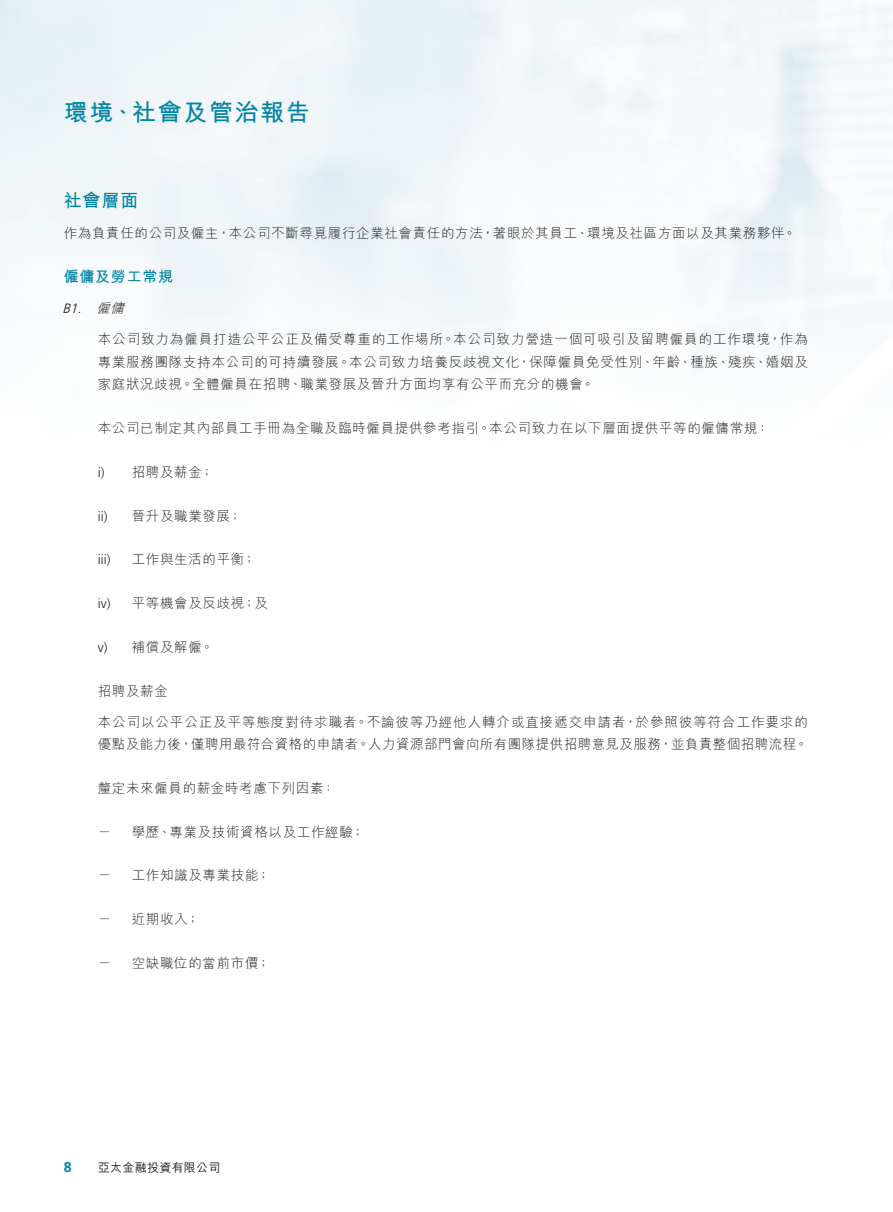
<style>
.page{position:relative;width:893px;height:1212px;background:#fff}
.page>*{position:absolute;margin:0;border:0;box-sizing:border-box;transform-origin:0 0}
.t1{font:700 24px "M Hei HK";letter-spacing:.065em;color:#0084a4}
.t2{font:700 18px "M Hei HK";color:#0084a4}
.t3{font:700 15px "M Hei HK";letter-spacing:.05em;color:#0084a4}
.t4{font:700 14.25px "Frutiger LT Std";color:#0084a4}
.t5{font:300 13.5px/22.5px "M Hei HK";letter-spacing:.05em;color:#231f20;text-align:justify}
.t6{font:300 13.5px/22.5px "M Hei HK";letter-spacing:.07em;color:#231f20}
.t7{font:italic 300 13.5px "Frutiger LT Std";color:#231f20}
.t8{font:300 13.5px "Frutiger LT Std";color:#231f20}
.t9{font:500 12px "M Hei HK";letter-spacing:.025em;color:#231f20}
.s1{font-family:"M Hei HK"}
.s2{font-family:"Frutiger LT Std"}
</style>
<div class="page">
<h1 class="t1" style="left:64px;top:95px;width:248px">環境、社會及管治報告</h1>
<h2 class="t2" style="left:64px;top:188px;width:76px">社會層面</h2>
<p class="t5" style="left:64px;top:222px;width:734px">作為負責任的公司及僱主，本公司不斷尋覓履行企業社會責任的方法，著眼於其員工、環境及社區方面以及其業務夥伴。</p>
<p class="t3" style="left:64px;top:266px;width:111px">僱傭及勞工常規</p>
<p class="t7" style="left:62px;top:301px;width:67px">B1. <span class="s1">僱傭</span></p>
<p class="t5" style="left:98px;top:328px;width:712px">本公司致力為僱員打造公平公正及備受尊重的工作場所。本公司致力營造一個可吸引及留聘僱員的工作環境，作為專業服務團隊支持本公司的可持續發展。本公司致力培養反歧視文化，保障僱員免受性別、年齡、種族、殘疾、婚姻及家庭狀況歧視。全體僱員在招聘、職業發展及晉升方面均享有公平而充分的機會。</p>
<p class="t5" style="left:98px;top:417px;width:673px">本公司已制定其內部員工手冊為全職及臨時僱員提供參考指引。本公司致力在以下層面提供平等的僱傭常規：</p>
<p class="t5" style="left:98px;top:460px;width:117px"><span class="s2">i)</span> 招聘及薪金；</p>
<p class="t5" style="left:98px;top:504px;width:146px"><span class="s2">ii)</span> 晉升及職業發展；</p>
<p class="t8" style="left:98px;top:552px;width:14px">iii)</p>
<p class="t5" style="left:132px;top:548px;width:126px">工作與生活的平衡；</p>
<p class="t5" style="left:98px;top:592px;width:172px"><span class="s2">iv)</span> 平等機會及反歧視；及</p>
<p class="t5" style="left:98px;top:635px;width:117px"><span class="s2">v)</span> 補償及解僱。</p>
<p class="t5" style="left:98px;top:679px;width:72px">招聘及薪金</p>
<p class="t6" style="left:98px;top:710px;width:712px">本公司以公平公正及平等態度對待求職者。不論彼等乃經他人轉介或直接遞交申請者，於參照彼等符合工作要求的優點及能力後，僅聘用最符合資格的申請者。人力資源部門會向所有團隊提供招聘意見及服務，並負責整個招聘流程。</p>
<p class="t5" style="left:98px;top:776px;width:239px">釐定未來僱員的薪金時考慮下列因素：</p>
<p class="t5" style="left:98px;top:820px;width:15px">－</p>
<p class="t5" style="left:132px;top:820px;width:234px">學歷、專業及技術資格以及工作經驗；</p>
<p class="t5" style="left:98px;top:864px;width:15px">－</p>
<p class="t5" style="left:132px;top:864px;width:140px">工作知識及專業技能；</p>
<p class="t5" style="left:98px;top:908px;width:15px">－</p>
<p class="t5" style="left:132px;top:908px;width:69px">近期收入；</p>
<p class="t5" style="left:98px;top:951px;width:15px">－</p>
<p class="t5" style="left:132px;top:951px;width:140px">空缺職位的當前市價；</p>
<p class="t4" style="left:64px;top:1158px;width:9px">8</p>
<p class="t9" style="left:98px;top:1159px;width:124px">亞太金融投資有限公司</p>
</div>
